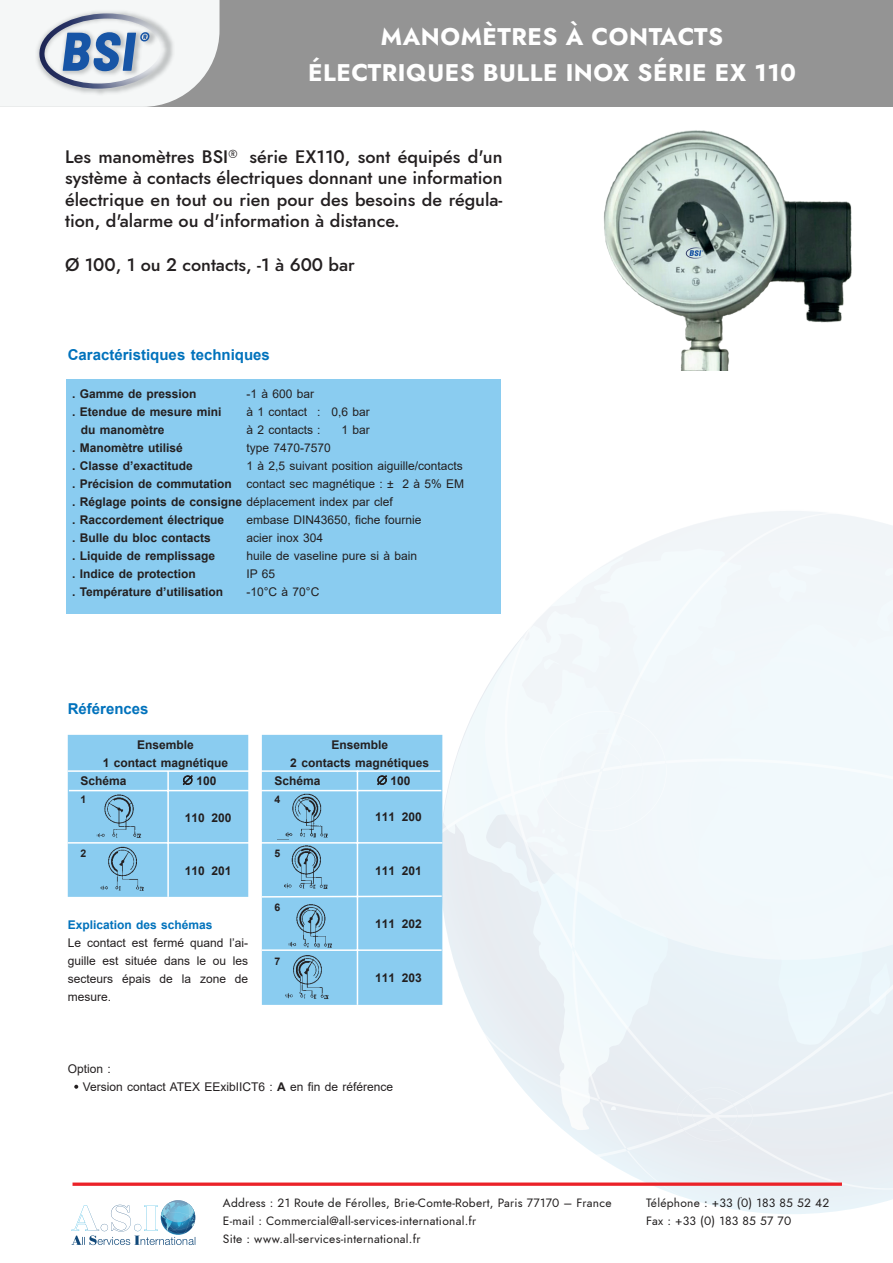
<style>
.page{position:relative;width:893px;height:1263px;background:#fff}
.page>*{position:absolute;margin:0;border:0;box-sizing:border-box;transform-origin:0 0}
.t1{font:700 24px/36px "Jost";letter-spacing:.02em;color:#fff;text-align:center}
.t2{font:500 18px/21.6px "Jost";color:#231f20;text-align:justify}
.t3{font:700 15px "Arial";color:#0072bc}
.t4{font:12px/18px "Arial";color:#231f20}
.t5{font:700 12px "Arial";color:#231f20}
.t6{font:12px/18px "Jost";letter-spacing:.02em;color:#211e1e}
.t7{font:700 12px "Arial";color:#0072bc}
.t8{font:700 10.5px "Arial";color:#231f20}
.s1{font-family:"Letter Gothic";font-weight:400}
.s2{font-weight:700}
</style>
<div class="page">
<svg style="left:392px;top:511px;width:501px;height:703px;fill:#f1f8fb"></svg>
<div style="left:68px;top:735px;width:374px;height:34px;background:#8accf0"></div>
<div style="left:66px;top:380px;width:435px;height:234px;background:#8accf0"></div>
<svg style="left:67px;top:769px;width:377px;height:237px"></svg>
<img style="left:89px;top:793px;width:60px;height:48px">
<img style="left:278px;top:793px;width:61px;height:46px">
<img style="left:278px;top:845px;width:60px;height:45px">
<img style="left:278px;top:902px;width:61px;height:45px">
<img style="left:278px;top:955px;width:61px;height:46px">
<img style="left:94px;top:846px;width:54px;height:47px">
<svg style="left:74px;top:1085px;width:4px;height:4px"></svg>
<div style="left:0;top:0;width:893px;height:107px;background:#949494"></div>
<svg style="left:73px;top:1182px;width:769px;height:4px;background:#ed474c"></svg>
<svg style="left:72px;top:1200px;width:124px;height:45px"></svg>
<svg style="left:0;top:0;width:220px;height:107px;background:#d1d8e0"></svg>
<img style="left:604px;top:130px;width:248px;height:241px">
<h1 class="t1" style="left:308px;top:19px;width:489px">MANOMÈTRES À CONTACTS<br>ÉLECTRIQUES BULLE INOX SÉRIE EX 110</h1>
<h2 class="t2" style="left:65px;top:146px;width:439px">Les manomètres BSI<span class="s1">®</span> série EX110, sont équipés d'un système à contacts électriques donnant une information électrique en tout ou rien pour des besoins de régula&shy;tion, d'alarme ou d'information à distance.</h2>
<h2 class="t2" style="left:65px;top:254px;width:291px">Ø 100, 1 ou 2 contacts, -1 à 600 bar</h2>
<p class="t3" style="left:68px;top:344px;width:204px">Caractéristiques techniques</p>
<p class="t5" style="left:72px;top:385px;width:126px">. Gamme de pression</p>
<p class="t4" style="left:246px;top:384px;width:69px">-1 à 600 bar</p>
<p class="t5" style="left:72px;top:403px;width:151px">. Etendue de mesure mini</p>
<p class="t4" style="left:246px;top:402px;width:125px">à 1 contact : 0,6 bar</p>
<p class="t5" style="left:81px;top:421px;width:85px">du manomètre</p>
<p class="t4" style="left:246px;top:420px;width:75px">à 2 contacts :</p>
<p class="t4" style="left:341px;top:420px;width:30px">1 bar</p>
<p class="t5" style="left:72px;top:439px;width:112px">. Manomètre utilisé</p>
<p class="t4" style="left:246px;top:438px;width:86px">type 7470-7570</p>
<p class="t5" style="left:72px;top:457px;width:122px">. Classe d’exactitude</p>
<p class="t4" style="left:72px;top:456px;width:393px;text-indent:174px">1 à 2,5 suivant position aiguille/contacts <span class="s2">. Précision de commutation</span> contact sec magnétique : ± 2 à 5% EM <span class="s2">. Réglage points de consigne</span> déplacement index par clef<br><span class="s2">. Raccordement électrique</span></p>
<p class="t4" style="left:246px;top:510px;width:177px">embase DIN43650, fiche fournie</p>
<p class="t5" style="left:72px;top:529px;width:140px">. Bulle du bloc contacts</p>
<p class="t4" style="left:246px;top:528px;width:78px">acier inox 304</p>
<p class="t5" style="left:72px;top:547px;width:145px">. Liquide de remplissage</p>
<p class="t4" style="left:246px;top:546px;width:172px">huile de vaseline pure si à bain</p>
<p class="t5" style="left:72px;top:565px;width:125px">. Indice de protection</p>
<p class="t4" style="left:246px;top:564px;width:30px">IP 65</p>
<p class="t5" style="left:72px;top:583px;width:153px">. Température d’utilisation</p>
<p class="t4" style="left:246px;top:582px;width:74px">-10°C à 70°C</p>
<p class="t3" style="left:68px;top:698px;width:82px">Références</p>
<p class="t5" style="left:137px;top:736px;width:58px">Ensemble</p>
<p class="t5" style="left:103px;top:754px;width:127px">1 contact magnétique</p>
<p class="t5" style="left:81px;top:772px;width:48px">Schéma</p>
<p class="t5" style="left:183px;top:772px;width:35px">∅ 100</p>
<p class="t8" style="left:81px;top:791px;width:7px">1</p>
<p class="t5" style="left:185px;top:809px;width:48px">110 200</p>
<p class="t8" style="left:81px;top:845px;width:7px">2</p>
<p class="t5" style="left:331px;top:736px;width:58px">Ensemble</p>
<p class="t5" style="left:290px;top:754px;width:140px">2 contacts magnétiques</p>
<p class="t5" style="left:275px;top:772px;width:48px">Schéma</p>
<p class="t5" style="left:377px;top:772px;width:35px">∅ 100</p>
<p class="t8" style="left:275px;top:791px;width:7px">4</p>
<p class="t8" style="left:275px;top:845px;width:7px">5</p>
<p class="t5" style="left:375px;top:808px;width:48px">111 200</p>
<p class="t5" style="left:185px;top:862px;width:48px">110 201</p>
<p class="t5" style="left:375px;top:862px;width:48px">111 201</p>
<p class="t7" style="left:68px;top:916px;width:146px">Explication des schémas</p>
<p class="t4" style="left:68px;top:933px;width:182px;text-align:justify">Le contact est fermé quand l’ai&shy;guille est située dans le ou les secteurs épais de la zone de mesure.</p>
<p class="t8" style="left:275px;top:899px;width:7px">6</p>
<p class="t8" style="left:275px;top:953px;width:7px">7</p>
<p class="t5" style="left:375px;top:915px;width:48px">111 202</p>
<p class="t5" style="left:375px;top:969px;width:48px">111 203</p>
<p class="t4" style="left:83px;top:1059px;width:312px;text-indent:-15px">Option :<br>Version contact ATEX EExibIICT6 : <span class="s2">A</span> en fin de référence</p>
<p class="t6" style="left:223px;top:1194px;width:390px">Address : 21 Route de Férolles, Brie-Comte-Robert, Paris 77170 – France<br>E-mail : Commercial@all-services-international.fr<br>Site : www.all-services-international.fr</p>
<p class="t6" style="left:646px;top:1194px;width:184px">Téléphone : +33 (0) 183 85 52 42<br>Fax : +33 (0) 183 85 57 70</p>
</div>
